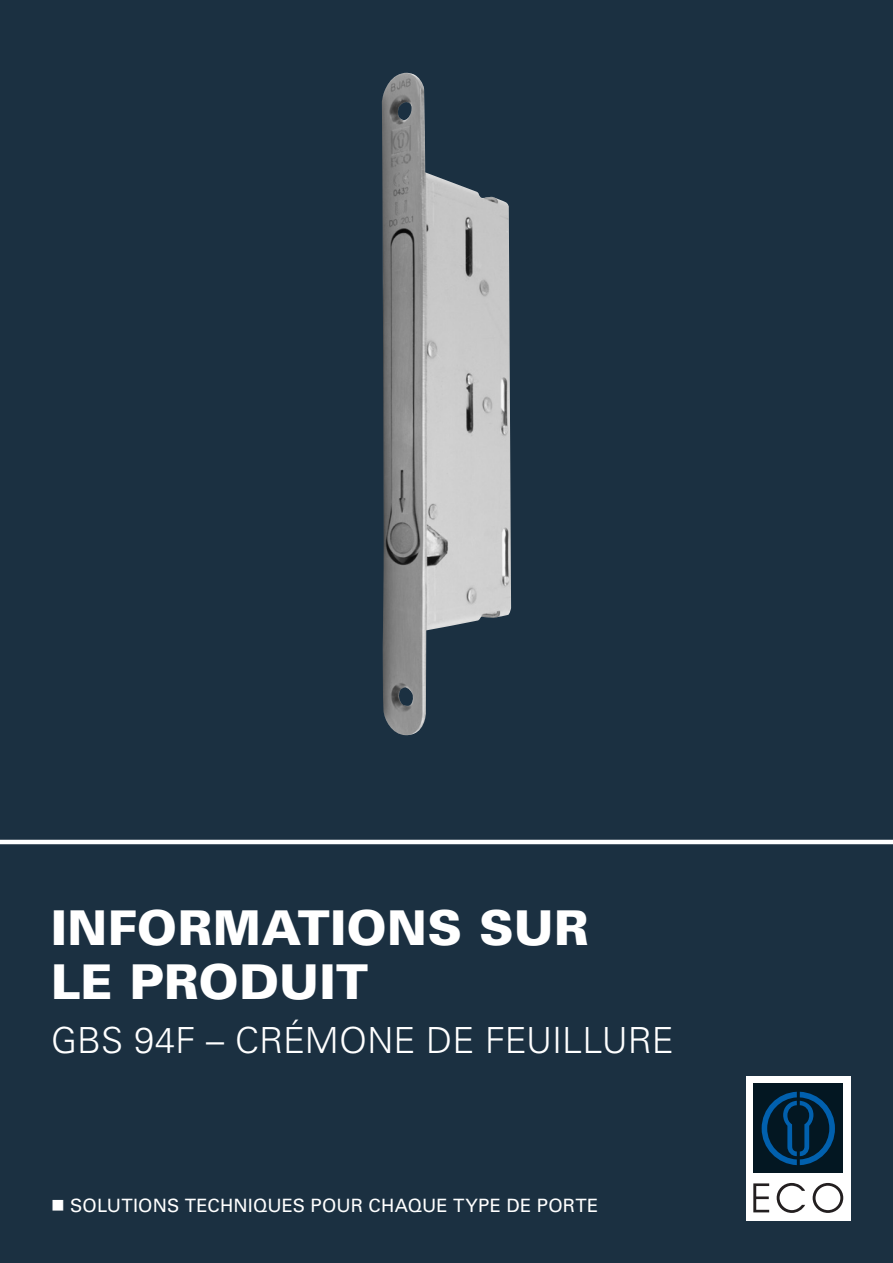
<style>
.page{position:relative;width:893px;height:1263px;background:#1b3041}
.page>*{position:absolute;margin:0;border:0;box-sizing:border-box;transform-origin:0 0}
.t1{font:900 48px/54px "Univers LT Pro 75";letter-spacing:.005em;color:#fff}
.t2{font:300 36px "Univers LT Pro 45";color:#fff}
.t3{font:18.3px "Univers LT Pro 55 Roman";letter-spacing:.01em;color:#fff}
</style>
<div class="page">
<img style="left:382px;top:73px;width:129px;height:663px">
<hr style="left:0;top:840px;width:893px;height:4px;background:#fff">
<div style="left:746px;top:1076px;width:104px;height:144px;background:#fff"></div>
<div style="left:753px;top:1083px;width:90px;height:90px;background:#031722"></div>
<svg style="left:762px;top:1092px;width:73px;height:73px"></svg>
<svg style="left:753px;top:1183px;width:16px;height:29px"></svg>
<svg style="left:777px;top:1183px;width:28px;height:30px"></svg>
<svg style="left:813px;top:1183px;width:30px;height:30px"></svg>
<h1 class="t1" style="left:51px;top:900px;width:539px">INFORMATIONS SUR<br>LE PRODUIT</h1>
<h2 class="t2" style="left:51px;top:1018px;width:624px">GBS 94F – CRÉMONE DE FEUILLURE</h2>
<p class="t3" style="left:51px;top:1195px;width:549px">■ SOLUTIONS TECHNIQUES POUR CHAQUE TYPE DE PORTE</p>
</div>
